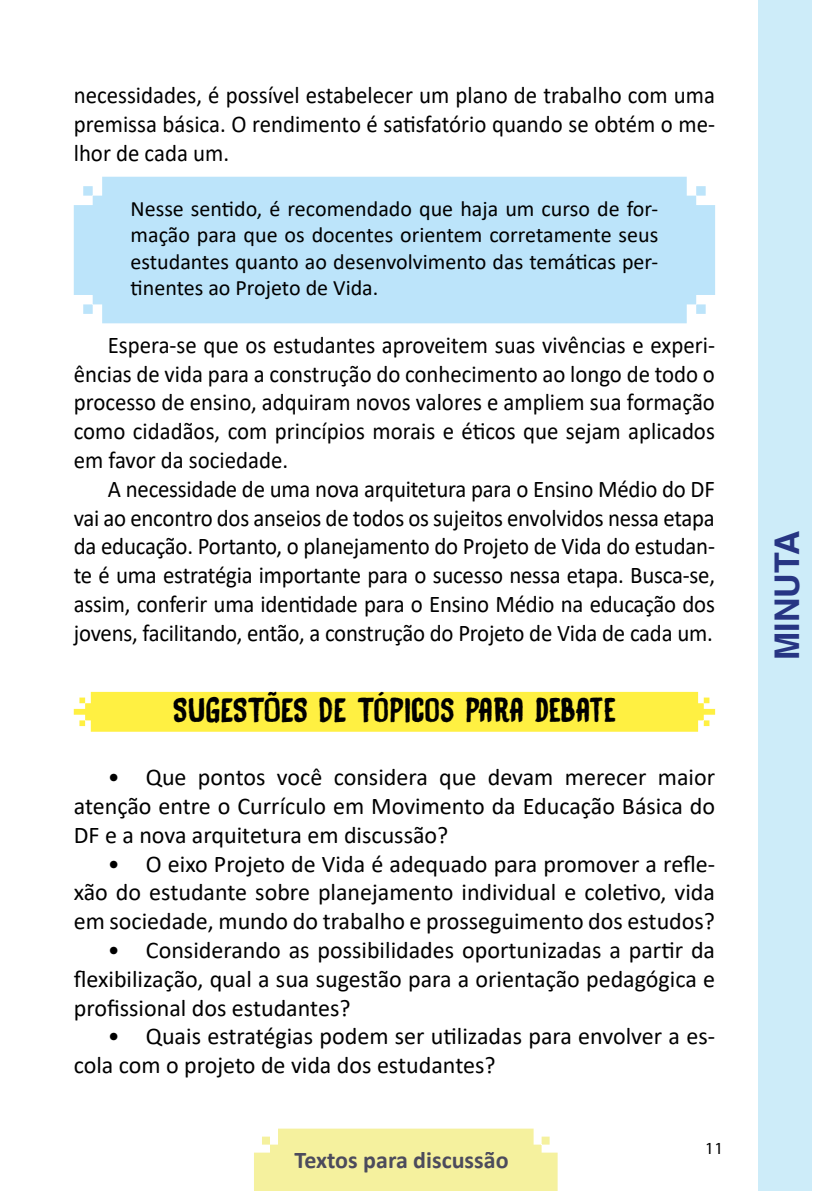
<style>
.page{position:relative;width:840px;height:1191px;background:#fff}
.page>*{position:absolute;margin:0;border:0;box-sizing:border-box;transform-origin:0 0}
.t1{font:700 34px "Helvetica LT";color:#273583}
.t2{font:30px "DK Black Bamboo";color:#000}
.t3{font:24px/28.8px "Calibri";color:#000;text-align:justify;scale:.95 1}
.t4{font:24px/28.8px "Calibri";color:#000;text-align:justify}
.t5{font:700 24px "Calibri";color:#22224c}
.t6{font:22px/26.4px "Calibri";color:#000;text-align:justify}
.t7{font:17px "Myriad Pro";color:#000}
</style>
<div class="page">
<div style="left:757px;top:0;width:54px;height:1191px;background:#cdecf9"></div>
<div style="left:254px;top:1128px;width:303px;height:63px;background:#f5f19e"></div>
<div style="left:74px;top:177px;width:640px;height:146px;background:#bce4fa"></div>
<div style="left:74px;top:692px;width:640px;height:39px;background:#fff042"></div>
<p class="t3" style="left:74px;top:80px;width:676px">necessidades, é possível estabelecer um plano de trabalho com uma premissa básica. O rendimento é satisfatório quando se obtém o me&shy;lhor de cada um.</p>
<p class="t6" style="left:130px;top:195px;width:529px">Nesse sentido, é recomendado que haja um curso de for&shy;mação para que os docentes orientem corretamente seus estudantes quanto ao desenvolvimento das temáticas per&shy;tinentes ao Projeto de Vida.</p>
<p class="t3" style="left:74px;top:330px;width:676px;text-indent:34px">Espera-se que os estudantes aproveitem suas vivências e experi&shy;ências de vida para a construção do conhecimento ao longo de todo o processo de ensino, adquiram novos valores e ampliem sua formação como cidadãos, com princípios morais e éticos que sejam aplicados em favor da sociedade.</p>
<p class="t3" style="left:74px;top:474px;width:676px;text-indent:34px">A necessidade de uma nova arquitetura para o Ensino Médio do DF vai ao encontro dos anseios de todos os sujeitos envolvidos nessa etapa da educação. Portanto, o planejamento do Projeto de Vida do estudan&shy;te é uma estratégia importante para o sucesso nessa etapa. Busca-se, assim, conferir uma identidade para o Ensino Médio na educação dos jovens, facilitando, então, a construção do Projeto de Vida de cada um.</p>
<p class="t2" style="left:172px;top:688px;width:445px">SUGESTÕES DE TÓPICOS PARA DEBATE</p>
<p class="t4" style="left:74px;top:762px;width:642px;text-indent:34px">• Que pontos você considera que devam merecer maior atenção entre o Currículo em Movimento da Educação Básica do DF e a nova arquitetura em discussão?</p>
<p class="t4" style="left:74px;top:848px;width:642px;text-indent:34px">• O eixo Projeto de Vida é adequado para promover a refle&shy;xão do estudante sobre planejamento individual e coletivo, vida em sociedade, mundo do trabalho e prosseguimento dos estudos?</p>
<p class="t4" style="left:74px;top:935px;width:642px;text-indent:34px">• Considerando as possibilidades oportunizadas a partir da flexibilização, qual a sua sugestão para a orientação pedagógica e profissional dos estudantes?</p>
<p class="t4" style="left:74px;top:1021px;width:642px;text-indent:34px">• Quais estratégias podem ser utilizadas para envolver a es&shy;cola com o projeto de vida dos estudantes?</p>
<p class="t5" style="left:294px;top:1143px;width:215px">Textos para discussão</p>
<p class="t7" style="left:705px;top:1138px;width:19px">11</p>
<h1 class="t1" style="left:765px;top:660px;width:131px;rotate:-90deg">MINUTA</h1>
</div>
